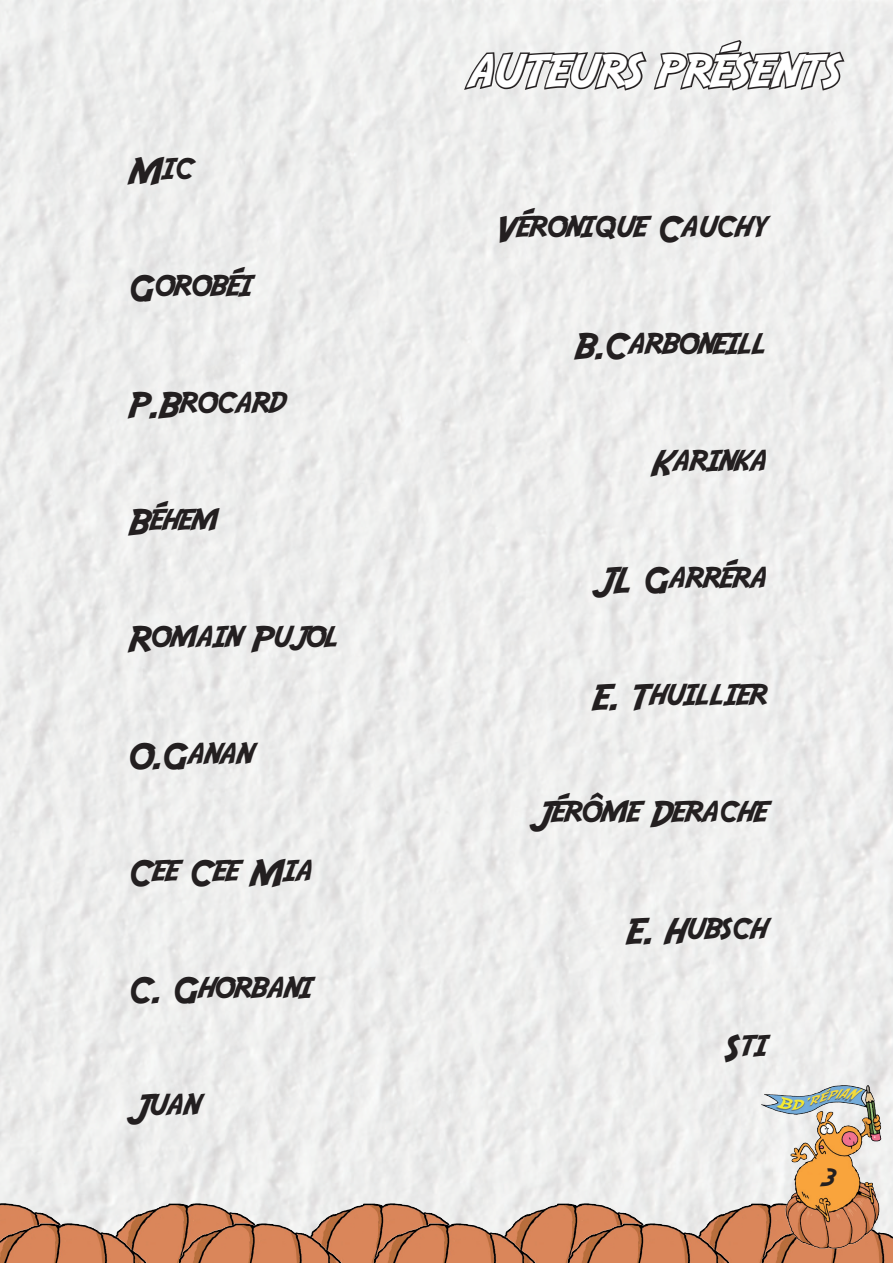
<style>
.page{position:relative;width:893px;height:1263px;background:#fff}
.page>*{position:absolute;margin:0;border:0;box-sizing:border-box;transform-origin:0 0}
.t1{font:45px "Adventure";color:#fff}
.t2{font:36px "Adventure";color:#231f20}
.t3{font:30px "Adventure";color:#231f20}
</style>
<div class="page">
<img style="left:0;top:1201px;width:758px;height:21px">
<img style="left:0;top:1222px;width:893px;height:41px">
<img style="left:758px;top:1081px;width:125px;height:167px">
<svg style="left:462px;top:38px;width:385px;height:54px"></svg>
<p class="t2" style="left:128px;top:146px;width:66px">Mic</p>
<p class="t2" style="left:128px;top:263px;width:124px">Gorobéi</p>
<p class="t2" style="left:128px;top:380px;width:158px">P.Brocard</p>
<p class="t2" style="left:128px;top:497px;width:90px">Béhem</p>
<p class="t2" style="left:128px;top:614px;width:212px">Romain Pujol</p>
<p class="t2" style="left:128px;top:731px;width:125px">O.Ganan</p>
<p class="t2" style="left:128px;top:848px;width:185px">Cee Cee Mia</p>
<p class="t2" style="left:128px;top:965px;width:184px">C. Ghorbani</p>
<p class="t2" style="left:128px;top:1082px;width:72px">Juan</p>
<p class="t1" style="left:466px;top:40px;width:374px">AUTEURS PRÉSENTS</p>
<p class="t2" style="left:494px;top:205px;width:273px">Véronique Cauchy</p>
<p class="t2" style="left:573px;top:322px;width:194px">B.Carboneill</p>
<p class="t2" style="left:651px;top:439px;width:116px">Karinka</p>
<p class="t2" style="left:593px;top:556px;width:174px">JL Garréra</p>
<p class="t2" style="left:591px;top:673px;width:175px">E. Thuillier</p>
<p class="t2" style="left:530px;top:790px;width:237px">Jérôme Derache</p>
<p class="t2" style="left:625px;top:907px;width:141px">E. Hubsch</p>
<p class="t2" style="left:724px;top:1024px;width:43px">Sti</p>
<p class="t3" style="left:818px;top:1159px;width:16px">3</p>
</div>
